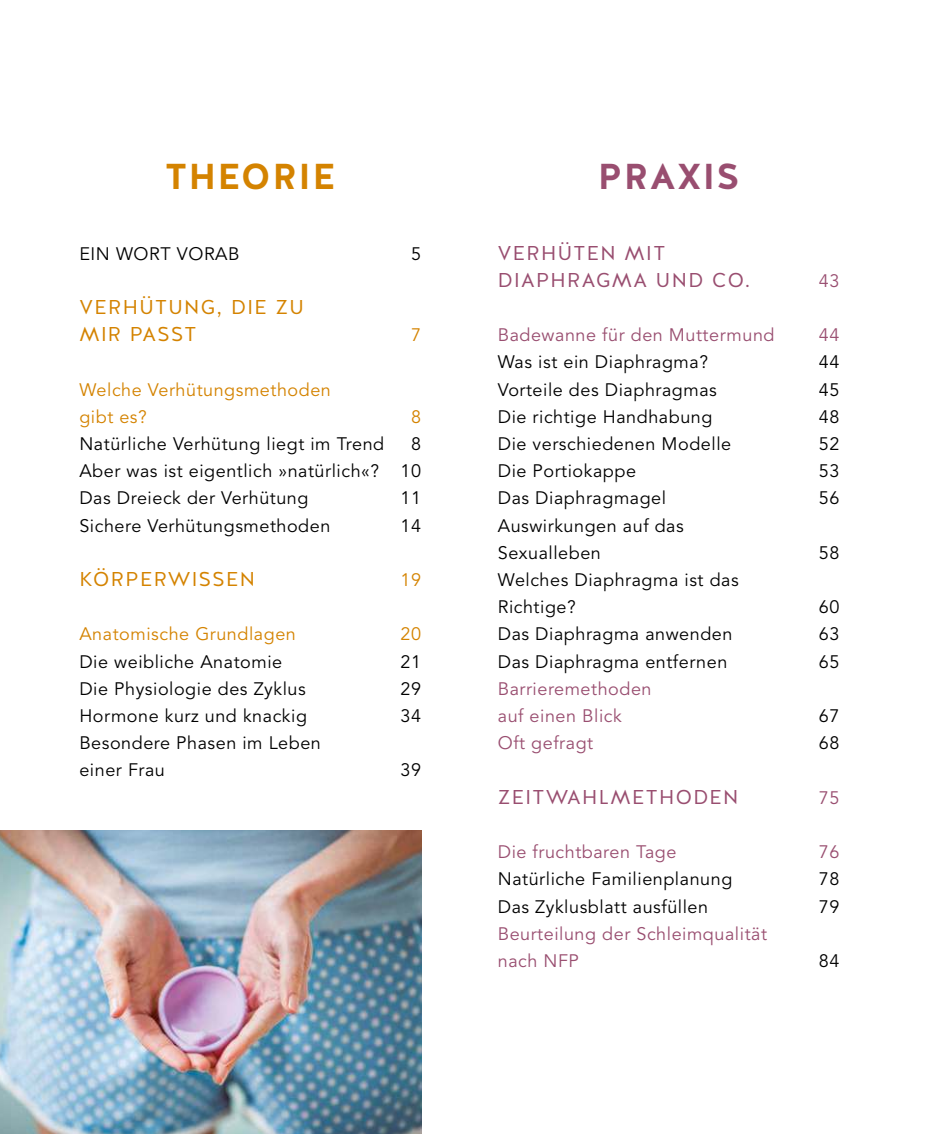
<style>
.page{position:relative;width:936px;height:1134px;background:#fff}
.page>*{position:absolute;margin:0;border:0;box-sizing:border-box;transform-origin:0 0}
.t1{font:600 36px "Halis GR";letter-spacing:.045em;color:#d48300}
.t2{font:600 36px "Halis GR";letter-spacing:.05em;color:#994e70}
.t3{font:20px/27.2px "Halis GR";letter-spacing:.07em;color:#994e70}
.t4{font:20px/27.2px "Halis GR";letter-spacing:.07em;color:#d48300}
.t5{font:18px/27.2px "Avenir LT Std";letter-spacing:.03em;color:#000}
.t6{font:18px/27.2px "Avenir LT Std";letter-spacing:.03em;color:#994e70}
.t7{font:18px/27.2px "Avenir LT Std";letter-spacing:.03em;color:#d48300}
</style>
<div class="page">
<img style="left:0;top:831px;width:421px;height:303px">
<h1 class="t1" style="left:165px;top:156px;width:172px">THEORIE</h1>
<p class="t5" style="left:79px;top:241px;width:161px">EIN WORT VORAB</p>
<p class="t5" style="left:411px;top:241px;width:12px">5</p>
<p class="t4" style="left:79px;top:293px;width:226px">VERHÜTUNG, DIE ZU<br>MIR PASST</p>
<p class="t7" style="left:411px;top:322px;width:12px">7</p>
<p class="t7" style="left:79px;top:377px;width:253px">Welche Verhütungs methoden gibt es?</p>
<p class="t7" style="left:411px;top:404px;width:12px">8</p>
<p class="t5" style="left:79px;top:431px;width:306px">Natürliche Verhütung liegt im Trend</p>
<p class="t5" style="left:79px;top:431px;width:343px;text-align:justify;text-indent:332px">8<br>Aber was ist eigentlich »natürlich«? 10<br>Das Dreieck der Verhütung</p>
<p class="t5" style="left:400px;top:486px;width:22px">11</p>
<p class="t5" style="left:79px;top:513px;width:252px">Sichere Verhütungs methoden</p>
<p class="t5" style="left:400px;top:513px;width:22px">14</p>
<p class="t4" style="left:79px;top:565px;width:177px">KÖRPERWISSEN</p>
<p class="t7" style="left:400px;top:567px;width:22px">19</p>
<p class="t7" style="left:79px;top:622px;width:218px">Anatomische Grundlagen</p>
<p class="t7" style="left:400px;top:622px;width:22px">20</p>
<p class="t5" style="left:79px;top:649px;width:204px">Die weibliche Anatomie</p>
<p class="t5" style="left:400px;top:649px;width:22px">21</p>
<p class="t5" style="left:79px;top:676px;width:228px">Die Physiologie des Zyklus</p>
<p class="t5" style="left:400px;top:676px;width:22px">29</p>
<p class="t5" style="left:79px;top:703px;width:229px">Hormone kurz und knackig</p>
<p class="t5" style="left:400px;top:703px;width:22px">34</p>
<p class="t5" style="left:79px;top:730px;width:243px">Besondere Phasen im Leben einer Frau</p>
<p class="t5" style="left:400px;top:758px;width:22px">39</p>
<h1 class="t2" style="left:597px;top:156px;width:143px">PRAXIS</h1>
<p class="t3" style="left:497px;top:239px;width:254px">VERHÜTEN MIT<br>DIAPHRAGMA UND CO.</p>
<p class="t6" style="left:818px;top:268px;width:22px">43</p>
<p class="t6" style="left:497px;top:322px;width:278px">Badewanne für den Muttermund</p>
<p class="t6" style="left:818px;top:322px;width:22px">44</p>
<p class="t5" style="left:497px;top:350px;width:212px">Was ist ein Diaphragma?</p>
<p class="t5" style="left:818px;top:350px;width:22px">44</p>
<p class="t5" style="left:497px;top:377px;width:221px">Vorteile des Diaphragmas</p>
<p class="t5" style="left:818px;top:377px;width:22px">45</p>
<p class="t5" style="left:497px;top:404px;width:216px">Die richtige Handhabung</p>
<p class="t5" style="left:818px;top:404px;width:22px">48</p>
<p class="t5" style="left:497px;top:431px;width:235px">Die verschiedenen Modelle</p>
<p class="t5" style="left:819px;top:431px;width:22px">52</p>
<p class="t5" style="left:497px;top:458px;width:140px">Die Portiokappe</p>
<p class="t5" style="left:818px;top:458px;width:22px">53</p>
<p class="t5" style="left:497px;top:486px;width:170px">Das Diaphragmagel</p>
<p class="t5" style="left:818px;top:486px;width:22px">56</p>
<p class="t5" style="left:497px;top:513px;width:187px">Auswirkungen auf das<br>Sexualleben</p>
<p class="t5" style="left:818px;top:540px;width:22px">58</p>
<p class="t5" style="left:497px;top:567px;width:242px">Welches Diaphragma ist das<br>Richtige?</p>
<p class="t5" style="left:818px;top:594px;width:22px">60</p>
<p class="t5" style="left:497px;top:621px;width:236px">Das Diaphragma anwenden</p>
<p class="t5" style="left:819px;top:621px;width:22px">63</p>
<p class="t5" style="left:497px;top:649px;width:231px">Das Diaphragma entfernen</p>
<p class="t5" style="left:818px;top:649px;width:22px">65</p>
<p class="t6" style="left:497px;top:676px;width:155px">Barrieremethoden auf einen Blick</p>
<p class="t5" style="left:818px;top:703px;width:22px">67</p>
<p class="t6" style="left:497px;top:730px;width:97px">Oft gefragt</p>
<p class="t5" style="left:818px;top:730px;width:22px">68</p>
<p class="t3" style="left:497px;top:783px;width:242px">ZEITWAHLMETHODEN</p>
<p class="t6" style="left:818px;top:785px;width:22px">75</p>
<p class="t6" style="left:497px;top:839px;width:180px">Die fruchtbaren Tage</p>
<p class="t6" style="left:818px;top:839px;width:22px">76</p>
<p class="t5" style="left:497px;top:866px;width:236px">Natürliche Familienplanung</p>
<p class="t5" style="left:818px;top:866px;width:22px">78</p>
<p class="t5" style="left:497px;top:894px;width:212px">Das Zyklusblatt ausfüllen</p>
<p class="t5" style="left:819px;top:894px;width:22px">79</p>
<p class="t6" style="left:497px;top:921px;width:271px">Beurteilung der Schleimqualität nach NFP</p>
<p class="t5" style="left:818px;top:948px;width:22px">84</p>
</div>
